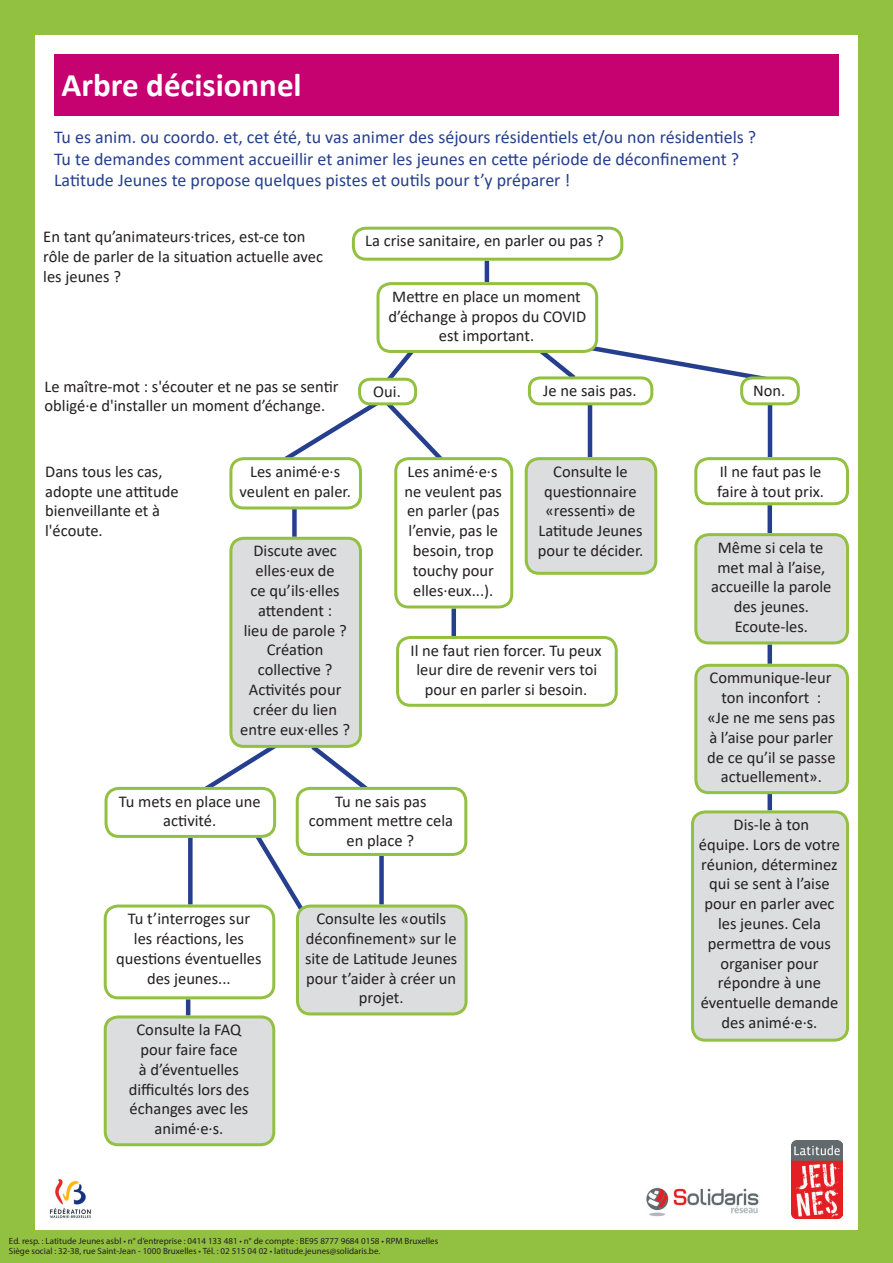
<style>
.page{position:relative;width:893px;height:1263px;background:#fff}
.page>*{position:absolute;margin:0;border:0;box-sizing:border-box;transform-origin:0 0}
.t1{font:700 33px "Calibri";color:#fff}
.t2{font:18px/21.6px "Calibri";color:#253f8e}
.t3{font:16.5px/19.8px "Calibri";color:#231f20;text-align:center}
.t4{font:9px/10.8px "Myriad Pro";color:#231f20}
</style>
<div class="page">
<div style="left:54px;top:54px;width:785px;height:62px;background:#c60170"></div>
<hr style="left:485px;top:261px;width:4px;height:21px;background:#253f8e">
<svg style="left:379px;top:346px;width:39px;height:44px"></svg>
<svg style="left:540px;top:344px;width:222px;height:43px"></svg>
<hr style="left:588px;top:403px;width:4px;height:54px;background:#253f8e">
<hr style="left:768px;top:403px;width:4px;height:54px;background:#253f8e">
<div style="left:767px;top:505px;width:5px;height:28px;background:#253f8e"></div>
<div style="left:767px;top:644px;width:5px;height:20px;background:#253f8e"></div>
<div style="left:767px;top:792px;width:5px;height:18px;background:#253f8e"></div>
<div style="left:451px;top:608px;width:5px;height:29px;background:#253f8e"></div>
<svg style="left:285px;top:398px;width:157px;height:66px"></svg>
<div style="left:292px;top:502px;width:5px;height:35px;background:#253f8e"></div>
<svg style="left:309px;top:741px;width:68px;height:46px"></svg>
<div style="left:379px;top:856px;width:5px;height:48px;background:#253f8e"></div>
<svg style="left:200px;top:741px;width:76px;height:53px"></svg>
<div style="left:188px;top:838px;width:5px;height:66px;background:#253f8e"></div>
<hr style="left:186px;top:999px;width:4px;height:16px;background:#253f8e">
<svg style="left:256px;top:824px;width:47px;height:94px"></svg>
<div style="left:352px;top:227px;width:271px;height:34px;border:3px solid #92c041;border-radius:13px"></div>
<div style="left:378px;top:284px;width:219px;height:67px;background:#fff;border-radius:13px"></div>
<div style="left:376px;top:282px;width:222px;height:71px;border:3px solid #92c041;border-radius:13px"></div>
<div style="left:360px;top:379px;width:56px;height:25px;background:#fff;border-radius:10px"></div>
<div style="left:358px;top:378px;width:59px;height:27px;border:3px solid #92c041;border-radius:10px"></div>
<div style="left:529px;top:378px;width:123px;height:26px;background:#fff;border-radius:11px"></div>
<div style="left:528px;top:376px;width:125px;height:29px;border:3px solid #92c041;border-radius:11px"></div>
<div style="left:742px;top:378px;width:56px;height:26px;background:#fff;border-radius:11px"></div>
<div style="left:740px;top:376px;width:60px;height:29px;border:3px solid #92c041;border-radius:11px"></div>
<div style="left:526px;top:459px;width:130px;height:114px;background:#dcdddf;border-radius:13px"></div>
<div style="left:525px;top:457px;width:132px;height:118px;border:3px solid #92c041;border-radius:13px"></div>
<div style="left:231px;top:459px;width:129px;height:49px;background:#fff;border-radius:13px"></div>
<div style="left:229px;top:457px;width:133px;height:52px;border:3px solid #92c041;border-radius:13px"></div>
<div style="left:231px;top:538px;width:129px;height:208px;background:#dcdddf;border-radius:13px"></div>
<div style="left:229px;top:537px;width:133px;height:211px;border:3px solid #92c041;border-radius:13px"></div>
<div style="left:106px;top:788px;width:169px;height:48px;background:#fff;border-radius:13px"></div>
<div style="left:105px;top:787px;width:171px;height:51px;border:3px solid #92c041;border-radius:13px"></div>
<div style="left:105px;top:906px;width:169px;height:92px;background:#fff;border-radius:13px"></div>
<div style="left:104px;top:904px;width:171px;height:95px;border:3px solid #92c041;border-radius:13px"></div>
<div style="left:694px;top:457px;width:155px;height:48px;border:3px solid #92c041;border-radius:13px"></div>
<div style="left:696px;top:535px;width:151px;height:108px;background:#dcdddf;border-radius:13px"></div>
<div style="left:694px;top:533px;width:155px;height:111px;border:3px solid #92c041;border-radius:13px"></div>
<div style="left:696px;top:665px;width:151px;height:128px;background:#dcdddf;border-radius:13px"></div>
<div style="left:694px;top:664px;width:155px;height:130px;border:3px solid #92c041;border-radius:13px"></div>
<div style="left:692px;top:812px;width:155px;height:228px;background:#dcdddf;border-radius:13px"></div>
<div style="left:691px;top:810px;width:158px;height:232px;border:3px solid #92c041;border-radius:13px"></div>
<div style="left:396px;top:459px;width:116px;height:148px;background:#fff;border-radius:13px"></div>
<div style="left:394px;top:457px;width:119px;height:151px;border:3px solid #92c041;border-radius:13px"></div>
<div style="left:396px;top:636px;width:222px;height:71px;border:3px solid #92c041;border-radius:13px"></div>
<div style="left:297px;top:788px;width:169px;height:66px;background:#fff;border-radius:13px"></div>
<div style="left:296px;top:787px;width:171px;height:69px;border:3px solid #92c041;border-radius:13px"></div>
<div style="left:297px;top:906px;width:169px;height:108px;background:#dcdddf;border-radius:13px"></div>
<div style="left:296px;top:904px;width:172px;height:111px;border:3px solid #92c041;border-radius:13px"></div>
<div style="left:105px;top:1017px;width:169px;height:128px;background:#dcdddf;border-radius:13px"></div>
<div style="left:104px;top:1015px;width:171px;height:131px;border:3px solid #92c041;border-radius:13px"></div>
<img style="left:791px;top:1141px;width:52px;height:77px">
<img style="left:646px;top:1187px;width:113px;height:30px">
<img style="left:49px;top:1179px;width:42px;height:40px">
<div style="left:0;top:0;width:893px;height:34px;background:#92c041"></div>
<div style="left:0;top:1230px;width:893px;height:33px;background:#92c041"></div>
<div style="left:0;top:0;width:34px;height:1263px;background:#92c041"></div>
<div style="left:859px;top:0;width:34px;height:1263px;background:#92c041"></div>
<h1 class="t1" style="left:61px;top:61px;width:242px">Arbre décisionnel</h1>
<p class="t2" style="left:54px;top:126px;width:704px">Tu es anim. ou coordo. et, cet été, tu vas animer des séjours résidentiels et/ou non résidentiels ?<br>Tu te demandes comment accueillir et animer les jeunes en cette période de déconfinement ?<br>Latitude Jeunes te propose quelques pistes et outils pour t’y préparer !</p>
<p class="t3" style="left:43px;top:226px;width:281px;text-align:left">En tant qu’animateurs·trices, est-ce ton rôle de parler de la situation actuelle avec les jeunes ?</p>
<p class="t3" style="left:45px;top:376px;width:296px;text-align:left">Le maître-mot : s'écouter et ne pas se sentir obligé·e d'installer un moment d’échange.</p>
<p class="t3" style="left:365px;top:230px;width:240px">La crise sanitaire, en parler ou pas ?</p>
<p class="t3" style="left:388px;top:286px;width:199px">Mettre en place un moment d’échange à propos du COVID est important.</p>
<p class="t3" style="left:373px;top:382px;width:29px">Oui.</p>
<p class="t3" style="left:543px;top:380px;width:95px">Je ne sais pas.</p>
<p class="t3" style="left:753px;top:380px;width:34px">Non.</p>
<p class="t3" style="left:45px;top:461px;width:135px;text-align:left">Dans tous les cas, adopte une attitude bienveillante et à l'écoute.</p>
<p class="t3" style="left:239px;top:461px;width:113px">Les animé·e·s veulent en paler.</p>
<p class="t3" style="left:240px;top:541px;width:111px">Discute avec elles·eux de<br>ce qu’ils·elles attendent :<br>lieu de parole ?<br>Création collective ?<br>Activités pour créer du lien entre eux·elles ?</p>
<p class="t3" style="left:404px;top:461px;width:99px">Les animé·e·s ne veulent pas en parler (pas l’envie, pas le besoin, trop touchy pour elles·eux...).</p>
<p class="t3" style="left:538px;top:461px;width:107px">Consulte le questionnaire «ressenti» de<br>Latitude Jeunes pour te décider.</p>
<p class="t3" style="left:410px;top:640px;width:193px">Il ne faut rien forcer. Tu peux leur dire de revenir vers toi pour en parler si besoin.</p>
<p class="t3" style="left:119px;top:791px;width:143px">Tu mets en place une activité.</p>
<p class="t3" style="left:116px;top:908px;width:147px">Tu t’interroges sur<br>les réactions, les questions éventuelles des jeunes...</p>
<p class="t3" style="left:129px;top:1019px;width:122px">Consulte la FAQ pour faire face<br>à d’éventuelles difficultés lors des échanges avec les animé·e·s.</p>
<p class="t3" style="left:309px;top:791px;width:146px">Tu ne sais pas comment mettre cela en place ?</p>
<p class="t3" style="left:305px;top:908px;width:154px">Consulte les «outils déconfinement» sur le site de Latitude Jeunes pour t’aider à créer un projet.</p>
<p class="t4" style="left:9px;top:1235px;width:431px">Ed. resp. : Latitude Jeunes asbl • n° d’entreprise : 0414 133 481 • n° de compte : BE95 8777 9684 0158 • RPM Bruxelles<br>Siège social : 32-38, rue Saint-Jean - 1000 Bruxelles • Tél. : 02 515 04 02 • latitude.jeunes@solidaris.be.</p>
<p class="t3" style="left:717px;top:461px;width:108px;text-align:left">Il ne faut pas le faire à tout prix.</p>
<p class="t3" style="left:711px;top:537px;width:122px">Même si cela te met mal à l’aise, accueille la parole des jeunes.<br>Ecoute-les.</p>
<p class="t3" style="left:707px;top:668px;width:130px">Communique-leur ton inconfort :<br>«Je ne me sens pas à l’aise pour parler de ce qu’il se passe actuellement».</p>
<p class="t3" style="left:699px;top:814px;width:143px">Dis-le à ton<br>équipe. Lors de votre réunion, déterminez qui se sent à l’aise pour en parler avec les jeunes. Cela permettra de vous organiser pour répondre à une éventuelle demande des animé·e·s.</p>
</div>
